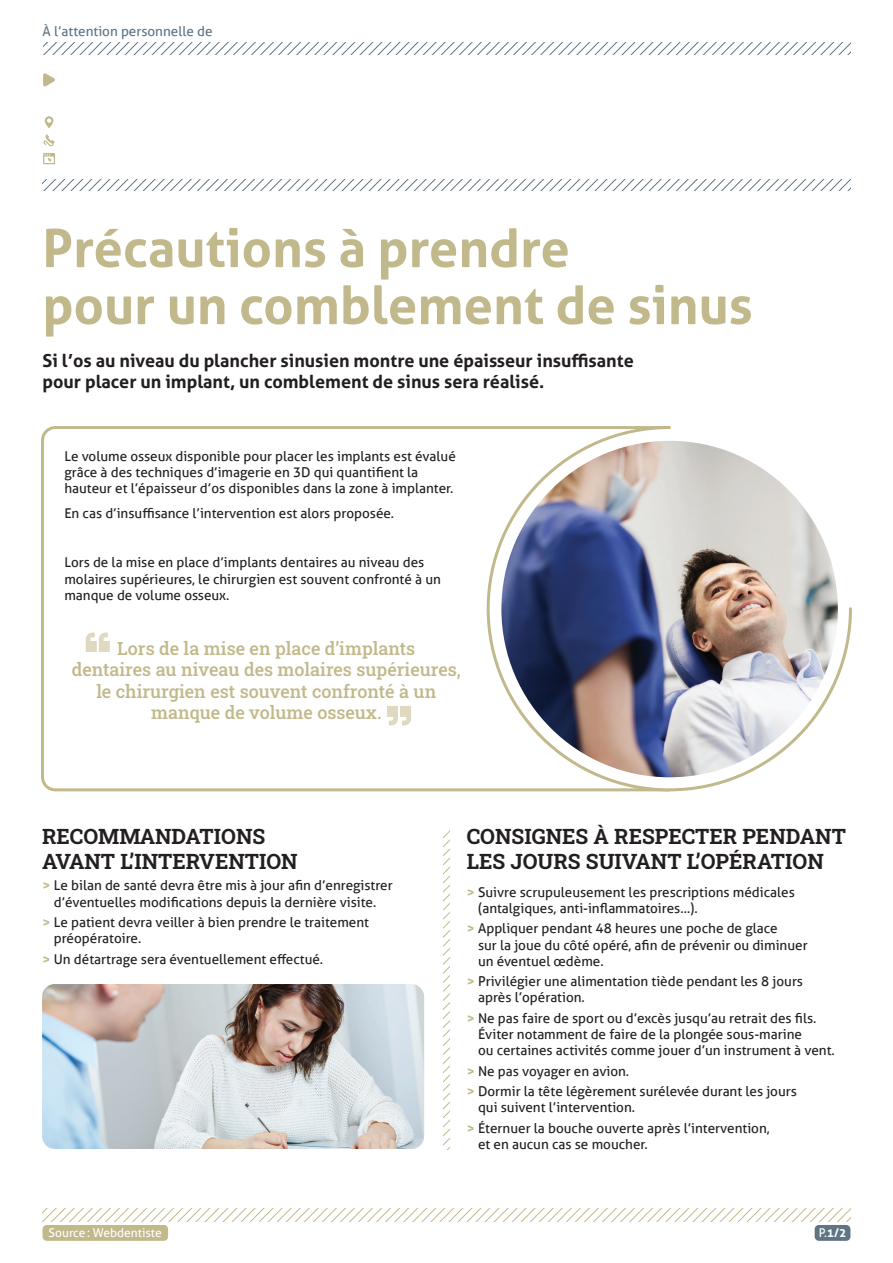
<style>
.page{position:relative;width:893px;height:1263px;background:#fff}
.page>*{position:absolute;margin:0;border:0;box-sizing:border-box;transform-origin:0 0}
.t1{font:700 52.5px/57px "Aller";color:#c1b98b}
.t2{font:700 21px/25.2px "Roboto Slab";color:#231f20}
.t3{font:500 18px/21.6px "Roboto Slab";color:#c1b98b;text-align:center}
.t4{font:700 18px/21.6px "Aller";color:#231f20}
.t5{font:13.5px/16.2px "Aller";color:#231f20}
.t6{font:13.5px "Aller";color:#607484}
.t7{font:12px "Aller";color:#fff}
.t8{font:700 12px "Aller";color:#fff}
.s1{font-weight:700;color:#c1b98b}
.s2{font-weight:400}
</style>
<div class="page">
<svg style="left:43px;top:43px;width:808px;height:11px"></svg>
<svg style="left:43px;top:179px;width:807px;height:11px"></svg>
<svg style="left:43px;top:73px;width:12px;height:14px"></svg>
<svg style="left:43px;top:153px;width:12px;height:11px"></svg>
<svg style="left:43px;top:134px;width:12px;height:13px"></svg>
<svg style="left:45px;top:116px;width:8px;height:12px"></svg>
<svg style="left:41px;top:426px;width:444px;height:366px"></svg>
<svg style="left:485px;top:426px;width:367px;height:366px"></svg>
<div style="left:815px;top:1225px;width:35px;height:16px;background:#607484;border-radius:4px"></div>
<div style="left:43px;top:1225px;width:125px;height:16px;background:#c1b98b;border-radius:4px"></div>
<svg style="left:43px;top:1209px;width:807px;height:12px"></svg>
<svg style="left:443px;top:829px;width:7px;height:320px"></svg>
<img style="left:501px;top:441px;width:337px;height:336px;border-radius:168px">
<img style="left:42px;top:984px;width:382px;height:165px">
<svg style="left:86px;top:632px;width:24px;height:20px"></svg>
<svg style="left:387px;top:706px;width:24px;height:19px"></svg>
<p class="t6" style="left:43px;top:23px;width:172px">À l’attention personnelle de</p>
<h1 class="t1" style="left:43px;top:219px;width:712px">Précautions à prendre<br>pour un comblement de sinus</h1>
<h3 class="t4" style="left:43px;top:349px;width:593px">Si l’os au niveau du plancher sinusien montre une épaisseur insuffisante pour placer un implant, un comblement de sinus sera réalisé.</h3>
<p class="t5" style="left:64px;top:448px;width:393px">Le volume osseux disponible pour placer les implants est évalué grâce à des techniques d’imagerie en 3D qui quantifient la hauteur et l’épaisseur d’os disponibles dans la zone à implanter.</p>
<p class="t5" style="left:64px;top:505px;width:331px">En cas d’insuffisance l’intervention est alors proposée.</p>
<p class="t5" style="left:64px;top:554px;width:378px">Lors de la mise en place d’implants dentaires au niveau des molaires supérieures, le chirurgien est souvent confronté à un manque de volume osseux.</p>
<h3 class="t3" style="left:72px;top:637px;width:391px">Lors de la mise en place d’implants<br>dentaires au niveau des molaires supérieures, le chirurgien est souvent confronté à un manque de volume osseux.</h3>
<h2 class="t2" style="left:42px;top:823px;width:257px">RECOMMANDATIONS<br>AVANT L’INTERVENTION</h2>
<h2 class="t2" style="left:467px;top:823px;width:381px">CONSIGNES À RESPECTER PENDANT<br>LES JOURS SUIVANT L’OPÉRATION</h2>
<p class="t5" style="left:478px;top:884px;width:318px;text-indent:-11px"><span class="s1">&gt;</span> Suivre scrupuleusement les prescriptions médicales (antalgiques, anti-inflammatoires…).</p>
<p class="t5" style="left:478px;top:920px;width:331px;text-indent:-11px"><span class="s1">&gt;</span> Appliquer pendant 48 heures une poche de glace<br>sur la joue du côté opéré, afin de prévenir ou diminuer un éventuel œdème.</p>
<p class="t5" style="left:478px;top:973px;width:326px;text-indent:-11px"><span class="s1">&gt;</span> Privilégier une alimentation tiède pendant les 8 jours après l’opération.</p>
<p class="t5" style="left:478px;top:1010px;width:358px;text-indent:-11px"><span class="s1">&gt;</span> Ne pas faire de sport ou d’excès jusqu’au retrait des fils.<br>Éviter notamment de faire de la plongée sous-marine<br>ou certaines activités comme jouer d’un instrument à vent.</p>
<p class="t5" style="left:467px;top:1061px;width:332px;line-height:20.4px"><span class="s1">&gt;</span> Ne pas voyager en avion.<br><span class="s1">&gt;</span> Dormir la tête légèrement surélevée durant les jours</p>
<p class="t5" style="left:467px;top:1097px;width:304px;line-height:20.4px;text-indent:11px">qui suivent l’intervention.<br><span class="s1">&gt;</span> Éternuer la bouche ouverte après l’intervention,</p>
<p class="t5" style="left:478px;top:1136px;width:171px">et en aucun cas se moucher.</p>
<p class="t5" style="left:43px;top:877px;width:352px;text-align:center"><span class="s1">&gt;</span> Le bilan de santé devra être mis à jour afin d’enregistrer d’éventuelles modifications depuis la dernière visite.</p>
<p class="t5" style="left:54px;top:914px;width:317px;text-indent:-11px"><span class="s1">&gt;</span> Le patient devra veiller à bien prendre le traitement préopératoire.</p>
<p class="t5" style="left:43px;top:951px;width:282px"><span class="s1">&gt;</span> Un détartrage sera éventuellement effectué.</p>
<p class="t7" style="left:49px;top:1225px;width:115px">Source: Webdentiste</p>
<p class="t8" style="left:819px;top:1225px;width:29px"><span class="s2">P.</span>1/2</p>
</div>
